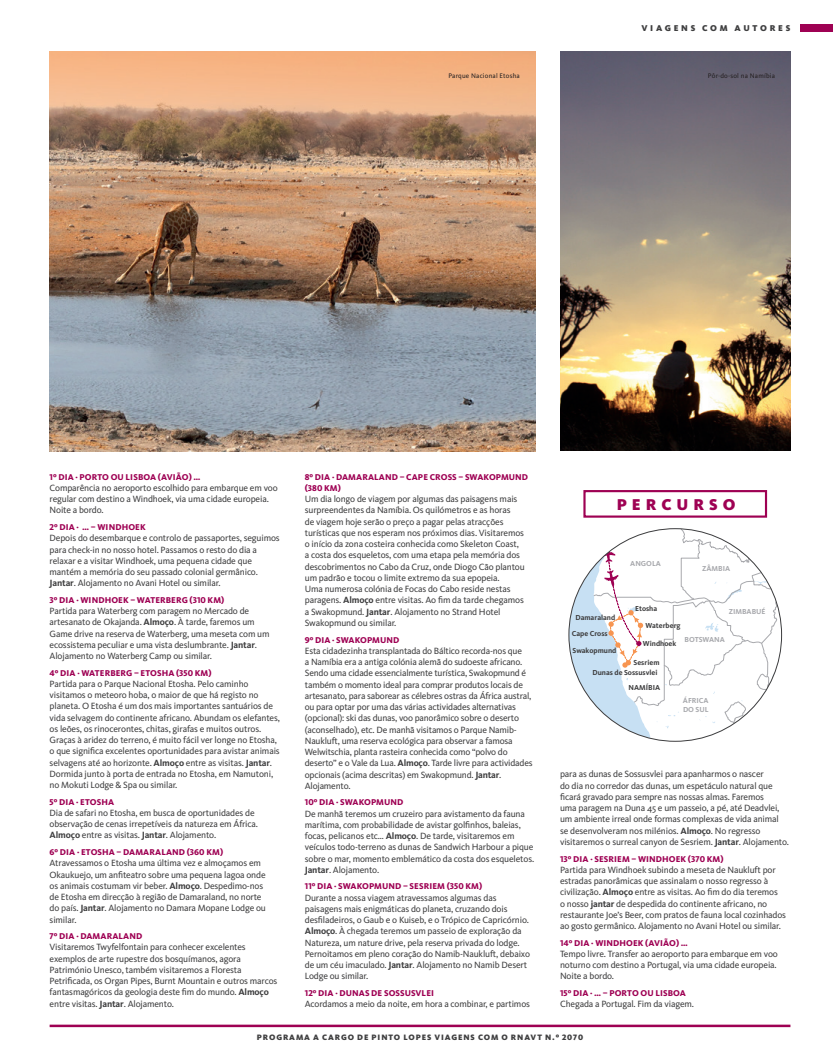
<style>
.page{position:relative;width:833px;height:1063px;background:#fff}
.page>*{position:absolute;margin:0;border:0;box-sizing:border-box;transform-origin:0 0}
.Percurso_Titulo{font:900 16.25px "Kievit OT";letter-spacing:.31em;color:#9e0153}
.Programa_Texto{font:9.38px/11.2px "Kievit OT";letter-spacing:-.015em;color:#3e3e3f}
.Programa_Dias{font:800 8.75px/11.2px "Kievit OT";letter-spacing:.01em;color:#9e0153}
.t1{font:900 8.75px "Kievit OT";letter-spacing:.31em;color:#3e3e3f}
.Numero_Pagina{font:900 8.12px "Kievit OT";letter-spacing:.11em;color:#3e3e3f}
.t2{font:700 7.5px "Kievit OT";color:#3e3e3f}
.t3{font:700 7.5px/9px "Kievit OT";color:#a8a9ad}
.Legenda{font:6.88px "Kievit OT";letter-spacing:.025em;color:#231f20}
.s1{font-weight:700}
</style>
<div class="page">
<img style="left:50px;top:51px;width:485px;height:401px">
<img style="left:560px;top:51px;width:230px;height:399px">
<hr style="left:50px;top:1025px;width:740px;height:2px;background:#9e0153">
<div style="left:800px;top:25px;width:33px;height:7px;background:#9e0153"></div>
<div style="left:569px;top:529px;width:212px;height:212px;background:#c7e0f3;border-radius:106px"></div>
<svg style="left:623px;top:728px;width:105px;height:13px"></svg>
<svg style="left:593px;top:529px;width:188px;height:199px"></svg>
<div style="left:583px;top:490px;width:184px;height:28px;background:#fff;border:2px solid #9e0153"></div>
<p class="t1" style="left:641px;top:23px;width:150px">VIAGENS COM AUTORES</p>
<p class="Legenda" style="left:448px;top:72px;width:73px">Parque Nacional Etosha</p>
<p class="Legenda" style="left:708px;top:72px;width:69px">Pôr-do-sol na Namíbia</p>
<p class="Programa_Dias" style="left:50px;top:471px;width:152px">1º DIA · PORTO OU LISBOA (AVIÃO) …</p>
<p class="Programa_Texto" style="left:50px;top:482px;width:230px">Comparência no aeroporto escolhido para embarque em voo regular com destino a Windhoek, via uma cidade europeia.<br>Noite a bordo.</p>
<p class="Programa_Dias" style="left:50px;top:521px;width:98px">2º DIA · … – WINDHOEK</p>
<p class="Programa_Texto" style="left:50px;top:532px;width:232px">Depois do desembarque e controlo de passaportes, seguimos para check-in no nosso hotel. Passamos o resto do dia a relaxar e a visitar Windhoek, uma pequena cidade que mantém a memória do seu passado colonial germânico.<br><span class="s1">Jantar</span>. Alojamento no Avani Hotel ou similar.</p>
<p class="Programa_Dias" style="left:50px;top:594px;width:176px">3º DIA · WINDHOEK – WATERBERG (310 KM)</p>
<p class="Programa_Texto" style="left:50px;top:605px;width:221px">Partida para Waterberg com paragem no Mercado de artesanato de Okajanda. <span class="s1">Almoço</span>. À tarde, faremos um Game drive na reserva de Waterberg, uma meseta com um ecossistema peculiar e uma vista deslumbrante. <span class="s1">Jantar</span>.<br>Alojamento no Waterberg Camp ou similar.</p>
<p class="Programa_Dias" style="left:50px;top:667px;width:163px">4º DIA · WATERBERG – ETOSHA (350 KM)</p>
<p class="Programa_Texto" style="left:50px;top:678px;width:232px">Partida para o Parque Nacional Etosha. Pelo caminho visitamos o meteoro hoba, o maior de que há registo no planeta. O Etosha é um dos mais importantes santuários de vida selvagem do continente africano. Abundam os elefantes, os leões, os rinocerontes, chitas, girafas e muitos outros.<br>Graças à aridez do terreno, é muito fácil ver longe no Etosha, o que significa excelentes oportunidades para avistar animais selvagens até ao horizonte. <span class="s1">Almoço</span> entre as visitas. <span class="s1">Jantar</span>.<br>Dormida junto à porta de entrada no Etosha, em Namutoni, no Mokuti Lodge &amp; Spa ou similar.</p>
<p class="Programa_Dias" style="left:50px;top:796px;width:66px">5º DIA · ETOSHA</p>
<p class="Programa_Texto" style="left:50px;top:807px;width:210px">Dia de safari no Etosha, em busca de oportunidades de observação de cenas irrepetíveis da natureza em África.<br><span class="s1">Almoço</span> entre as visitas. <span class="s1">Jantar</span>. Alojamento.</p>
<p class="Programa_Dias" style="left:50px;top:846px;width:175px">6º DIA · ETOSHA – DAMARALAND (360 KM)</p>
<p class="Programa_Texto" style="left:50px;top:857px;width:218px">Atravessamos o Etosha uma última vez e almoçamos em Okaukuejo, um anfiteatro sobre uma pequena lagoa onde os animais costumam vir beber. <span class="s1">Almoço</span>. Despedimo-nos de Etosha em direcção à região de Damaraland, no norte do país. <span class="s1">Jantar</span>. Alojamento no Damara Mopane Lodge ou similar.</p>
<p class="Programa_Dias" style="left:50px;top:930px;width:94px">7º DIA · DAMARALAND</p>
<p class="Programa_Texto" style="left:50px;top:941px;width:229px">Visitaremos Twyfelfontain para conhecer excelentes exemplos de arte rupestre dos bosquímanos, agora Património Unesco, também visitaremos a Floresta Petrificada, os Organ Pipes, Burnt Mountain e outros marcos fantasmagóricos da geologia deste fim do mundo. <span class="s1">Almoço </span>entre visitas. <span class="s1">Jantar</span>. Alojamento.</p>
<p class="Programa_Dias" style="left:305px;top:471px;width:225px">8º DIA · DAMARALAND – CAPE CROSS – SWAKOPMUND (380 KM)</p>
<p class="Programa_Texto" style="left:305px;top:493px;width:221px">Um dia longo de viagem por algumas das paisagens mais surpreendentes da Namíbia. Os quilómetros e as horas<br>de viagem hoje serão o preço a pagar pelas atracções turísticas que nos esperam nos próximos dias. Visitaremos o início da zona costeira conhecida como Skeleton Coast, a costa dos esqueletos, com uma etapa pela memória dos descobrimentos no Cabo da Cruz, onde Diogo Cão plantou um padrão e tocou o limite extremo da sua epopeia.<br>Uma numerosa colónia de Focas do Cabo reside nestas paragens. <span class="s1">Almoço</span> entre visitas. Ao fim da tarde chegamos a Swakopmund. <span class="s1">Jantar</span>. Alojamento no Strand Hotel Swakopmund ou similar.</p>
<p class="Programa_Dias" style="left:305px;top:634px;width:96px">9º DIA · SWAKOPMUND</p>
<p class="Programa_Texto" style="left:305px;top:645px;width:229px">Esta cidadezinha transplantada do Báltico recorda-nos que<br>a Namíbia era a antiga colónia alemã do sudoeste africano.<br>Sendo uma cidade essencialmente turística, Swakopmund é também o momento ideal para comprar produtos locais de artesanato, para saborear as célebres ostras da África austral, ou para optar por uma das várias actividades alternativas (opcional): ski das dunas, voo panorâmico sobre o deserto (aconselhado), etc. De manhã visitamos o Parque Namib-Naukluft, uma reserva ecológica para observar a famosa Welwitschia, planta rasteira conhecida como “polvo do deserto” e o Vale da Lua. <span class="s1">Almoço</span>. Tarde livre para actividades opcionais (acima descritas) em Swakopmund. <span class="s1">Jantar</span>.<br>Alojamento.</p>
<p class="Programa_Dias" style="left:305px;top:797px;width:100px">10º DIA · SWAKOPMUND</p>
<p class="Programa_Texto" style="left:305px;top:808px;width:231px">De manhã teremos um cruzeiro para avistamento da fauna marítima, com probabilidade de avistar golfinhos, baleias, focas, pelicanos etc… <span class="s1">Almoço</span>. De tarde, visitaremos em veículos todo-terreno as dunas de Sandwich Harbour a pique sobre o mar, momento emblemático da costa dos esqueletos.<br><span class="s1">Jantar</span>. Alojamento.</p>
<p class="Programa_Dias" style="left:305px;top:881px;width:179px">11º DIA · SWAKOPMUND – SESRIEM (350 KM)</p>
<p class="Programa_Texto" style="left:305px;top:892px;width:227px">Durante a nossa viagem atravessamos algumas das paisagens mais enigmáticas do planeta, cruzando dois desfiladeiros, o Gaub e o Kuiseb, e o Trópico de Capricórnio.<br><span class="s1">Almoço</span>. À chegada teremos um passeio de exploração da Natureza, um nature drive, pela reserva privada do lodge.<br>Pernoitamos em pleno coração do Namib-Naukluft, debaixo de um céu imaculado. <span class="s1">Jantar</span>. Alojamento no Namib Desert Lodge ou similar.</p>
<p class="Programa_Dias" style="left:305px;top:987px;width:131px">12º DIA · DUNAS DE SOSSUSVLEI</p>
<p class="Programa_Texto" style="left:305px;top:998px;width:227px">Acordamos a meio da noite, em hora a combinar, e partimos</p>
<p class="Percurso_Titulo" style="left:616px;top:495px;width:120px">PERCURSO</p>
<p class="t3" style="left:630px;top:559px;width:32px">ANGOLA</p>
<p class="t3" style="left:702px;top:564px;width:30px">ZÂMBIA</p>
<p class="t3" style="left:729px;top:607px;width:38px">ZIMBABUÉ</p>
<p class="t2" style="left:635px;top:604px;width:24px">Etosha</p>
<p class="t2" style="left:645px;top:621px;width:36px">Waterberg</p>
<p class="t2" style="left:575px;top:613px;width:41px">Damaraland</p>
<p class="t2" style="left:572px;top:646px;width:45px">Swakopmund</p>
<p class="t2" style="left:592px;top:668px;width:67px">Dunas de Sossusvlei</p>
<p class="t2" style="left:572px;top:629px;width:37px">Cape Cross</p>
<p class="t3" style="left:684px;top:635px;width:42px">BOTSWANA</p>
<p class="t2" style="left:643px;top:639px;width:35px">Windhoek</p>
<p class="t2" style="left:633px;top:658px;width:28px">Sesriem</p>
<p class="t2" style="left:628px;top:683px;width:33px">NAMÍBIA</p>
<p class="t3" style="left:683px;top:695px;width:27px">ÁFRICA<br>DO SUL</p>
<p class="Programa_Texto" style="left:560px;top:769px;width:230px">para as dunas de Sossusvlei para apanharmos o nascer<br>do dia no corredor das dunas, um espetáculo natural que ficará gravado para sempre nas nossas almas. Faremos<br>uma paragem na Duna 45 e um passeio, a pé, até Deadvlei, um ambiente irreal onde formas complexas de vida animal se desenvolveram nos milénios. <span class="s1">Almoço</span>. No regresso visitaremos o surreal canyon de Sesriem. <span class="s1">Jantar</span>. Alojamento.</p>
<p class="Programa_Dias" style="left:560px;top:853px;width:165px">13º DIA · SESRIEM – WINDHOEK (370 KM)</p>
<p class="Programa_Texto" style="left:560px;top:864px;width:227px">Partida para Windhoek subindo a meseta de Naukluft por estradas panorâmicas que assinalam o nosso regresso à civilização. <span class="s1">Almoço</span> entre as visitas. Ao fim do dia teremos<br>o nosso <span class="s1">jantar</span> de despedida do continente africano, no restaurante Joe’s Beer, com pratos de fauna local cozinhados ao gosto germânico. Alojamento no Avani Hotel ou similar.</p>
<p class="Programa_Dias" style="left:560px;top:937px;width:129px">14º DIA · WINDHOEK (AVIÃO) …</p>
<p class="Programa_Texto" style="left:560px;top:948px;width:219px;text-align:justify">Tempo livre. Transfer ao aeroporto para embarque em voo noturno com destino a Portugal, via uma cidade europeia.<br>Noite a bordo.</p>
<p class="Programa_Dias" style="left:560px;top:987px;width:127px">15º DIA · … – PORTO OU LISBOA</p>
<p class="Programa_Texto" style="left:560px;top:998px;width:135px">Chegada a Portugal. Fim da viagem.</p>
<p class="Numero_Pagina" style="left:257px;top:1033px;width:328px">PROGRAMA A CARGO DE PINTO LOPES VIAGENS COM O RNAVT N.º 2070</p>
</div>
